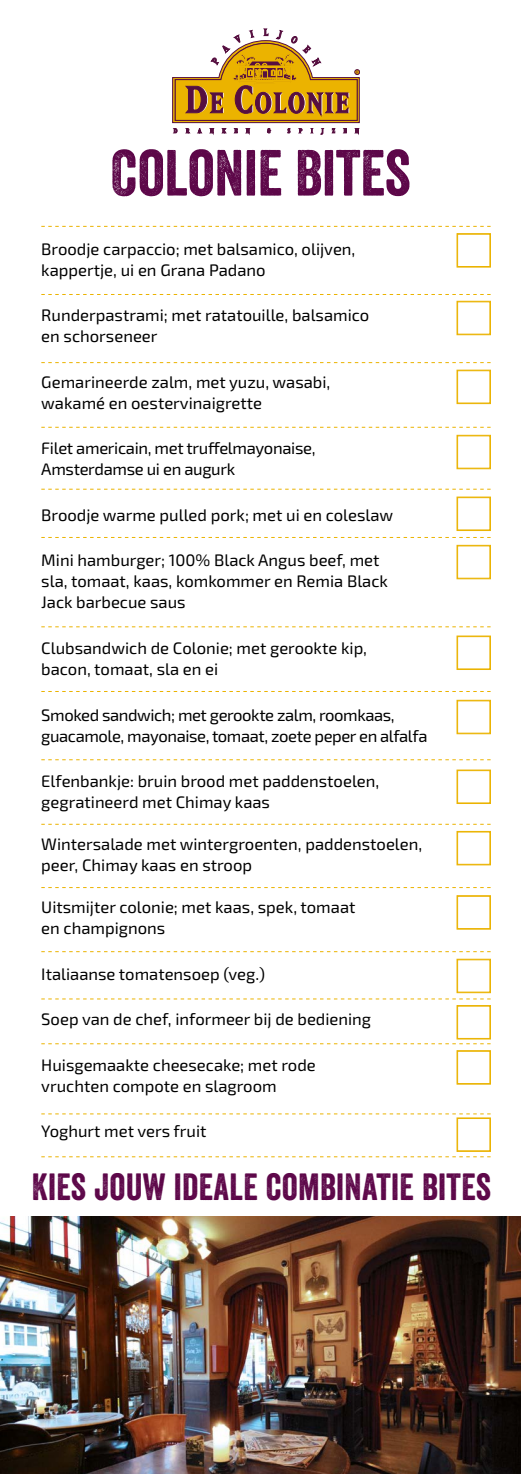
<style>
.page{position:relative;width:521px;height:1474px;background:#fff}
.page>*{position:absolute;margin:0;border:0;box-sizing:border-box;transform-origin:0 0}
.t1{font:63px "Veneer";color:#5d0749}
.t2{font:36.75px "Veneer";letter-spacing:.01em;color:#5d0749}
.t3{font:16.62px/21px "Exo 2.0";color:#000}
.t4{font:16.62px/21px "Exo 2.0";letter-spacing:-.025em;color:#000}
.t5{font:16.62px/21px "Exo 2.0";letter-spacing:-.02em;color:#000}
</style>
<div class="page">
<svg style="left:172px;top:29px;width:188px;height:105px"></svg>
<svg style="left:457px;top:497px;width:34px;height:34px"></svg>
<div style="left:457px;top:497px;width:33px;height:33px;border:1px solid #ebb300"></div>
<svg style="left:457px;top:545px;width:34px;height:34px"></svg>
<svg style="left:457px;top:635px;width:34px;height:34px"></svg>
<div style="left:457px;top:636px;width:33px;height:33px;border:1px solid #ebb300"></div>
<svg style="left:457px;top:700px;width:34px;height:34px"></svg>
<div style="left:457px;top:700px;width:33px;height:33px;border:1px solid #ebb300"></div>
<svg style="left:457px;top:769px;width:34px;height:34px"></svg>
<div style="left:457px;top:770px;width:33px;height:33px;border:1px solid #ebb300"></div>
<svg style="left:457px;top:831px;width:34px;height:34px"></svg>
<div style="left:457px;top:831px;width:33px;height:33px;border:1px solid #ebb300"></div>
<svg style="left:457px;top:895px;width:34px;height:34px"></svg>
<div style="left:457px;top:896px;width:33px;height:32px;border:1px solid #ebb300"></div>
<svg style="left:457px;top:1050px;width:34px;height:34px"></svg>
<div style="left:457px;top:1051px;width:33px;height:32px;border:1px solid #ebb300"></div>
<svg style="left:457px;top:435px;width:34px;height:34px"></svg>
<svg style="left:457px;top:370px;width:34px;height:34px"></svg>
<div style="left:457px;top:370px;width:33px;height:33px;border:1px solid #ebb300"></div>
<svg style="left:457px;top:301px;width:34px;height:34px"></svg>
<svg style="left:457px;top:233px;width:34px;height:34px"></svg>
<div style="left:457px;top:234px;width:33px;height:33px;border:1px solid #ebb300"></div>
<svg style="left:41px;top:226px;width:449px;height:1px"></svg>
<svg style="left:41px;top:294px;width:449px;height:1px"></svg>
<svg style="left:41px;top:362px;width:449px;height:1px"></svg>
<svg style="left:41px;top:489px;width:449px;height:1px"></svg>
<svg style="left:41px;top:427px;width:449px;height:1px"></svg>
<svg style="left:41px;top:537px;width:449px;height:1px"></svg>
<svg style="left:41px;top:626px;width:449px;height:1px"></svg>
<svg style="left:41px;top:691px;width:449px;height:1px"></svg>
<svg style="left:41px;top:759px;width:449px;height:1px"></svg>
<svg style="left:41px;top:823px;width:449px;height:1px"></svg>
<svg style="left:41px;top:887px;width:449px;height:1px"></svg>
<svg style="left:41px;top:951px;width:449px;height:1px"></svg>
<svg style="left:41px;top:958px;width:450px;height:41px"></svg>
<svg style="left:41px;top:1005px;width:450px;height:39px"></svg>
<svg style="left:41px;top:1113px;width:450px;height:44px"></svg>
<img style="left:0;top:1216px;width:521px;height:257px">
<h1 class="t1" style="left:111px;top:134px;width:301px">COLONIE BITES</h1>
<p class="t3" style="left:41px;top:239px;width:316px">Broodje carpaccio; met balsamico, olijven, kappertje, ui en Grana Padano</p>
<p class="t3" style="left:41px;top:305px;width:329px">Runderpastrami; met ratatouille, balsamico en schorseneer</p>
<p class="t3" style="left:41px;top:372px;width:290px">Gemarineerde zalm, met yuzu, wasabi, wakamé en oestervinaigrette</p>
<p class="t5" style="left:41px;top:438px;width:276px">Filet americain, met truffelmayonaise,<br>Amsterdamse ui en augurk</p>
<p class="t3" style="left:41px;top:505px;width:353px">Broodje warme pulled pork; met ui en coleslaw</p>
<p class="t3" style="left:41px;top:550px;width:348px">Mini hamburger; 100% Black Angus beef, met sla, tomaat, kaas, komkommer en Remia Black<br>Jack barbecue saus</p>
<p class="t3" style="left:41px;top:638px;width:327px">Clubsandwich de Colonie; met gerookte kip, bacon, tomaat, sla en ei</p>
<p class="t4" style="left:41px;top:704px;width:388px">Smoked sandwich; met gerookte zalm, roomkaas, guacamole, mayonaise, tomaat, zoete peper en alfalfa</p>
<p class="t3" style="left:41px;top:771px;width:339px">Elfenbankje: bruin brood met paddenstoelen, gegratineerd met Chimay kaas</p>
<p class="t3" style="left:41px;top:834px;width:382px">Wintersalade met wintergroenten, paddenstoelen, peer, Chimay kaas en stroop</p>
<p class="t3" style="left:41px;top:897px;width:316px">Uitsmijter colonie; met kaas, spek, tomaat en champignons</p>
<p class="t3" style="left:41px;top:963px;width:225px">Italiaanse tomatensoep (veg.)</p>
<p class="t3" style="left:41px;top:1009px;width:331px">Soep van de chef, informeer bij de bediening</p>
<p class="t3" style="left:41px;top:1054px;width:276px">Huisgemaakte cheesecake; met rode vruchten compote en slagroom</p>
<p class="t3" style="left:41px;top:1121px;width:167px">Yoghurt met vers fruit</p>
<h2 class="t2" style="left:32px;top:1164px;width:461px">KIES JOUW IDEALE COMBINATIE BITES</h2>
</div>
